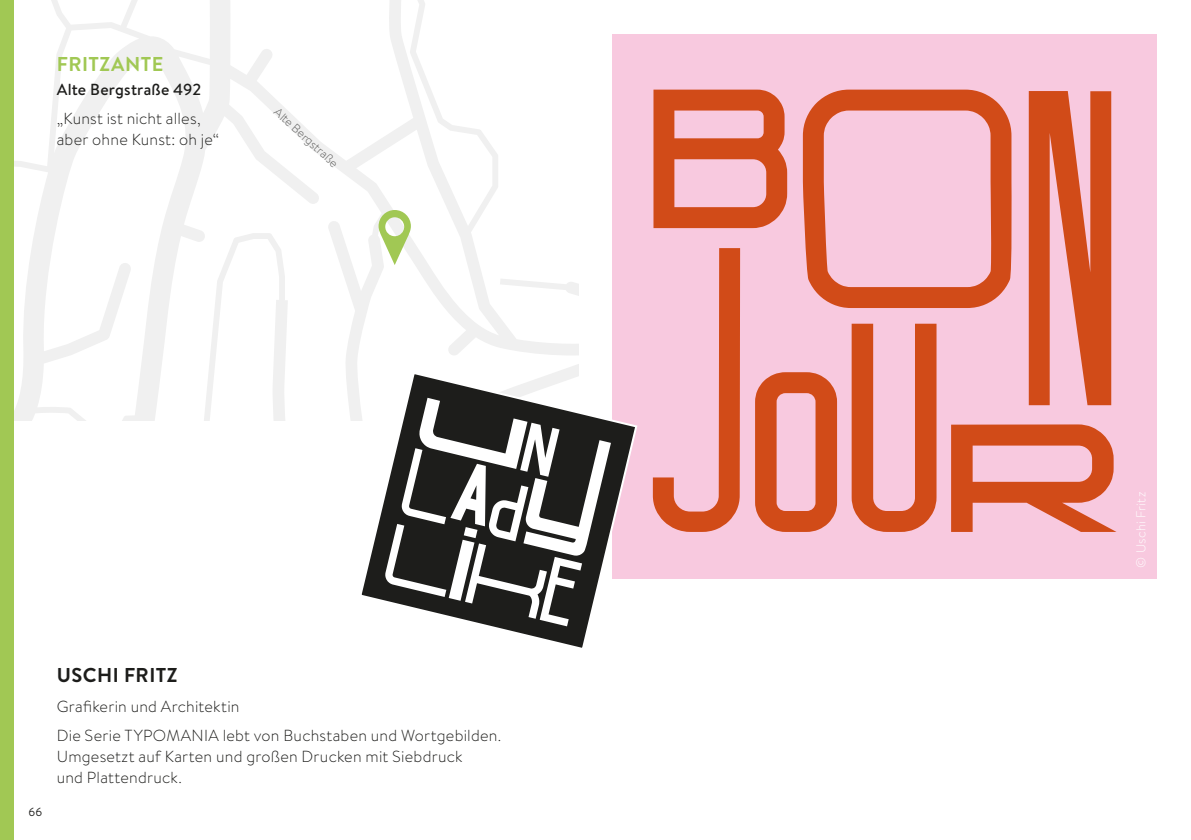
<style>
.page{position:relative;width:1191px;height:840px;background:#fff}
.page>*{position:absolute;margin:0;border:0;box-sizing:border-box;transform-origin:0 0}
.t1{font:700 20px "Brandon Text";letter-spacing:.025em;color:#1d1d1b}
.t2{font:700 20px "Brandon Text";letter-spacing:.025em;color:#a1c854}
.t3{font:300 16px/21px "Brandon Text";letter-spacing:.015em;color:#1d1d1b}
.t4{font:500 16px "Brandon Text";letter-spacing:.015em;color:#1d1d1b}
.t5{font:300 13px "Brandon Text";letter-spacing:.02em;color:#fff}
.t6{font:300 12px "Brandon Text";color:#575756}
.t7{font:11.6px "Brandon Text";color:#1d1d1b}
</style>
<div class="page">
<svg style="left:14px;top:0;width:564px;height:420px"></svg>
<div style="left:612px;top:34px;width:545px;height:544px;background:#f8c9df"></div>
<svg style="left:653px;top:90px;width:134px;height:138px"></svg>
<svg style="left:803px;top:90px;width:209px;height:218px"></svg>
<svg style="left:1028px;top:91px;width:83px;height:314px"></svg>
<svg style="left:653px;top:248px;width:87px;height:283px"></svg>
<svg style="left:755px;top:372px;width:82px;height:159px"></svg>
<svg style="left:851px;top:323px;width:85px;height:208px"></svg>
<svg style="left:951px;top:424px;width:164px;height:107px"></svg>
<svg style="left:358px;top:370px;width:280px;height:278px"></svg>
<svg style="left:378px;top:210px;width:33px;height:55px"></svg>
<div style="left:0;top:0;width:14px;height:839px;background:#a1c854"></div>
<p class="t2" style="left:57px;top:50px;width:108px">FRITZANTE</p>
<p class="t4" style="left:57px;top:78px;width:146px">Alte Bergstraße 492</p>
<p class="t3" style="left:57px;top:107px;width:164px">„Kunst ist nicht alles, aber ohne Kunst: oh je“</p>
<p class="t6" style="left:281px;top:104px;width:83px;rotate:42deg">Alte Bergstraße</p>
<p class="t7" style="left:28px;top:803px;width:15px">66</p>
<p class="t1" style="left:57px;top:660px;width:122px">USCHI FRITZ</p>
<p class="t3" style="left:57px;top:690px;width:446px;line-height:29.6px">Grafikerin und Architektin<br>Die Serie TYPOMANIA lebt von Buchstaben und Wortgebilden.</p>
<p class="t3" style="left:57px;top:745px;width:407px">Umgesetzt auf Karten und großen Drucken mit Siebdruck und Plattendruck.</p>
<p class="t5" style="left:1132px;top:567px;width:77px;rotate:-90deg">© Uschi Fritz</p>
</div>
